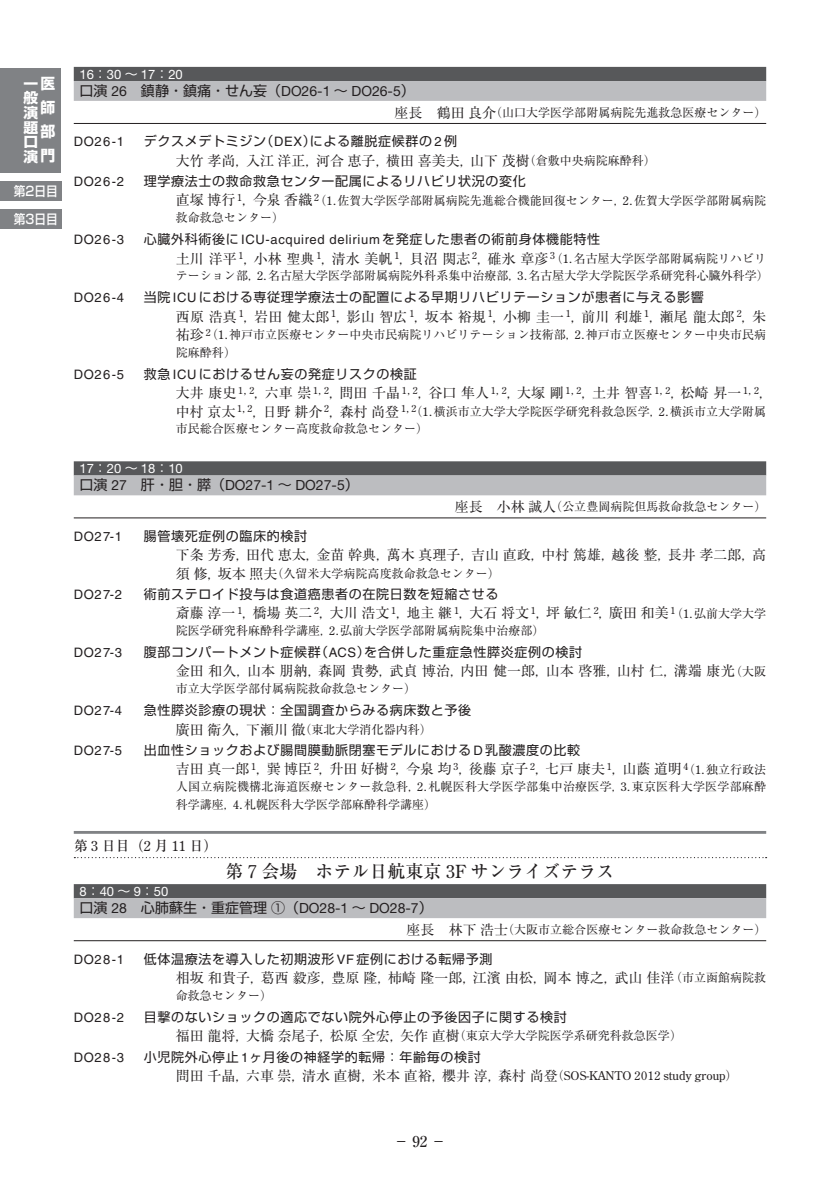
<style>
.page{position:relative;width:840px;height:1191px;background:#fff}
.page>*{position:absolute;margin:0;border:0;box-sizing:border-box;transform-origin:0 0}
.t1{font:500 18px "Ryumin Pro";color:#231f20}
.t2{font:500 15px "Ryumin Pro";color:#231f20}
.t3{font:700 14.8px/24px "Shin Go Pro";color:#fff}
.t4{font:700 14.2px/14.6px "Shin Go Pro";color:#fff;scale:1.04 1}
.t5{font:14px "Ryumin Pro";color:#231f20}
.t6{font:14px "Shin Go Pro";color:#231f20}
.t7{font:14px "Helvetica Neue LT Std";color:#231f20}
.t8{font:500 14px "Ryumin Pro";color:#231f20}
.t9{font:13px "Shin Go Pro";letter-spacing:.05em;color:#231f20}
.t10{font:13px "Helvetica LT Std";letter-spacing:.05em;color:#231f20}
.t11{font:13px "Helvetica Neue LT Std";color:#fff}
.t12{font:500 13px/27.6px "Shin Go Pro";color:#fff;scale:.9 1}
.t13{font:12px/17.4px "Ryumin Pro";color:#231f20}
.t14{font:12px/18.4px "Ryumin Pro";letter-spacing:.02em;color:#231f20}
.s1{font-size:14.8px}
.s2{font-family:"Shin Go Pro"}
.s3{font-family:"Helvetica Neue LT Std"}
.s4{font-size:14px}
.s5{font-family:"Helvetica LT Std"}
.s6{font-size:12px}
.s7{font-family:"Century Old Style Std"}
.s8{font-family:"Century Old Style Std";font-size:12px}
.s9{font-family:"Century Old Style Std";font-weight:400}
</style>
<div class="page">
<div style="left:0;top:68px;width:61px;height:105px;background:#808285"></div>
<div style="left:0;top:181px;width:61px;height:20px;background:#808285"></div>
<div style="left:0;top:209px;width:61px;height:19px;background:#808285"></div>
<div style="left:74px;top:67px;width:691px;height:14px;background:#57585a"></div>
<div style="left:74px;top:81px;width:691px;height:20px;background:#bcbdc0"></div>
<hr style="left:74px;top:123px;width:691px;height:1px;background:#231f20">
<div style="left:74px;top:461px;width:691px;height:14px;background:#57585a"></div>
<div style="left:74px;top:475px;width:691px;height:20px;background:#bcbdc0"></div>
<hr style="left:74px;top:517px;width:691px;height:1px;background:#231f20">
<hr style="left:74px;top:831px;width:691px;height:2px;background:#808285">
<svg style="left:74px;top:857px;width:692px;height:1px"></svg>
<div style="left:74px;top:884px;width:691px;height:14px;background:#57585a"></div>
<div style="left:74px;top:898px;width:691px;height:20px;background:#bcbdc0"></div>
<hr style="left:74px;top:940px;width:691px;height:1px;background:#231f20">
<p class="t4" style="left:24px;top:75px;width:32px">一<span class="s1">医</span>般演題口演<span class="s1">門</span></p>
<p class="t3" style="left:41px;top:94px;width:16px">師部</p>
<p class="t12" style="left:14px;top:176px;width:50px">第2日目第3日目</p>
<p class="t11" style="left:79px;top:66px;width:105px">16<span class="s2">：</span>30 <span class="s2">～</span> 17<span class="s2">：</span>20</p>
<p class="t6" style="left:79px;top:79px;width:337px">口演 <span class="s3">26</span>　鎮静・鎮痛・せん妄（<span class="s3">DO26-1</span> ～ <span class="s3">DO26-5</span>）</p>
<p class="t13" style="left:394px;top:103px;width:373px"><span class="s4">座長　鶴田良介</span>（山口大学医学部附属病院先進救急医療センター）</p>
<p class="t10" style="left:74px;top:134px;width:52px">DO26-1</p>
<p class="t9" style="left:144px;top:131px;width:314px">デクスメデトミジン（<span class="s5">DEX</span>）による離脱症候群の <span class="s5">2</span> 例</p>
<p class="t5" style="left:176px;top:149px;width:481px">大竹孝尚，入江洋正，河合恵子，横田喜美夫，山下茂樹<span class="s6">（倉敷中央病院麻酔科）</span></p>
<p class="t10" style="left:74px;top:174px;width:52px">DO26-2</p>
<p class="t9" style="left:144px;top:170px;width:383px">理学療法士の救命救急センター配属によるリハビリ状況の変化</p>
<p class="t13" style="left:176px;top:191px;width:591px"><span class="s4">直塚博行</span> <sup>1</sup><span class="s4">，今泉香織</span> <sup>2</sup>（<span class="s7">1.</span>佐賀大学医学部附属病院先進総合機能回復センター，<span class="s7">2.</span>佐賀大学医学部附属病院救命救急センター）</p>
<p class="t10" style="left:74px;top:232px;width:52px">DO26-3</p>
<p class="t9" style="left:144px;top:229px;width:457px">心臓外科術後に <span class="s5">ICU-acquired delirium</span> を発症した患者の術前身体機能特性</p>
<p class="t5" style="left:176px;top:247px;width:591px">土川洋平 <sup>1</sup>，小林聖典 <sup>1</sup>，清水美帆 <sup>1</sup>，貝沼関志 <sup>2</sup>，碓氷章彦 <sup>3</sup><span class="s6">（</span><span class="s8">1.</span><span class="s6">名古屋大学医学部附属病院リハビリ</span></p>
<p class="t13" style="left:176px;top:266px;width:594px">テーション部，<span class="s7">2.</span>名古屋大学医学部附属病院外科系集中治療部，<span class="s7">3.</span>名古屋大学大学院医学系研究科心臓外科学）</p>
<p class="t10" style="left:74px;top:290px;width:52px">DO26-4</p>
<p class="t9" style="left:144px;top:287px;width:561px">当院 <span class="s5">ICU</span> における専従理学療法士の配置による早期リハビリテーションが患者に与える影響</p>
<p class="t5" style="left:176px;top:305px;width:591px">西原浩真 <sup>1</sup>，岩田健太郎 <sup>1</sup>，影山智広 <sup>1</sup>，坂本裕規 <sup>1</sup>，小柳圭一 <sup>1</sup>，前川利雄 <sup>1</sup>，瀬尾龍太郎 <sup>2</sup>，朱</p>
<p class="t13" style="left:176px;top:325px;width:591px"><span class="s4">祐珍</span> <sup>2</sup>（<span class="s7">1.</span>神戸市立医療センター中央市民病院リハビリテーション技術部，<span class="s7">2.</span>神戸市立医療センター中央市民病院麻酔科）</p>
<p class="t10" style="left:74px;top:367px;width:52px">DO26-5</p>
<p class="t9" style="left:144px;top:363px;width:274px">救急 <span class="s5">ICU</span> におけるせん妄の発症リスクの検証</p>
<p class="t5" style="left:176px;top:382px;width:598px">大井康史 <sup>1,</sup> <sup>2</sup>，六車崇 <sup>1,</sup> <sup>2</sup>，問田千晶 <sup>1,</sup> <sup>2</sup>，谷口隼人 <sup>1,</sup> <sup>2</sup>，大塚剛 <sup>1,</sup> <sup>2</sup>，土井智喜 <sup>1,</sup> <sup>2</sup>，松崎昇一 <sup>1,</sup> <sup>2</sup>，</p>
<p class="t13" style="left:176px;top:402px;width:591px"><span class="s4">中村京太</span> <sup>1,</sup> <sup>2</sup><span class="s4">，日野耕介</span> <sup>2</sup><span class="s4">，森村尚登</span> <sup>1,</sup> <sup>2</sup>（<span class="s7">1.</span>横浜市立大学大学院医学研究科救急医学，<span class="s7">2.</span>横浜市立大学附属市民総合医療センター高度救命救急センター）</p>
<p class="t11" style="left:79px;top:460px;width:105px">17<span class="s2">：</span>20 <span class="s2">～</span> 18<span class="s2">：</span>10</p>
<p class="t7" style="left:79px;top:477px;width:281px"><span class="s2">口演</span> 27<span class="s2">　肝・胆・膵（</span>DO27-1 <span class="s2">～</span> DO27-5<span class="s2">）</span></p>
<p class="t13" style="left:454px;top:497px;width:313px"><span class="s4">座長　小林誠人</span>（公立豊岡病院但馬救命救急センター）</p>
<p class="t10" style="left:74px;top:529px;width:50px">DO27-1</p>
<p class="t9" style="left:144px;top:525px;width:165px">腸管壊死症例の臨床的検討</p>
<p class="t5" style="left:176px;top:544px;width:591px">下条芳秀，田代恵太，金苗幹典，萬木真理子，吉山直政，中村篤雄，越後整，長井孝二郎，高</p>
<p class="t13" style="left:176px;top:564px;width:325px"><span class="s4">須修，坂本照夫</span>（久留米大学病院高度救命救急センター）</p>
<p class="t10" style="left:74px;top:587px;width:50px">DO27-2</p>
<p class="t9" style="left:144px;top:583px;width:356px">術前ステロイド投与は食道癌患者の在院日数を短縮させる</p>
<p class="t5" style="left:176px;top:602px;width:591px">斎藤淳一 <sup>1</sup>，橋場英二 <sup>2</sup>，大川浩文 <sup>1</sup>，地主継 <sup>1</sup>，大石将文 <sup>1</sup>，坪敏仁 <sup>2</sup>，廣田和美 <sup>1</sup><span class="s6">（</span><span class="s8">1.</span><span class="s6">弘前大学大学</span></p>
<p class="t13" style="left:176px;top:621px;width:370px">院医学研究科麻酔科学講座，<span class="s7">2.</span>弘前大学医学部附属病院集中治療部）</p>
<p class="t10" style="left:74px;top:645px;width:50px">DO27-3</p>
<p class="t9" style="left:144px;top:641px;width:439px">腹部コンパートメント症候群（<span class="s5">ACS</span>）を合併した重症急性膵炎症例の検討</p>
<p class="t5" style="left:176px;top:660px;width:591px">金田和久，山本朋納，森岡貴勢，武貞博治，内田健一郎，山本啓雅，山村仁，溝端康光<span class="s6">（大阪</span></p>
<p class="t13" style="left:176px;top:679px;width:241px">市立大学医学部付属病院救命救急センター）</p>
<p class="t10" style="left:74px;top:703px;width:50px">DO27-4</p>
<p class="t9" style="left:144px;top:699px;width:328px">急性膵炎診療の現状：全国調査からみる病床数と予後</p>
<p class="t13" style="left:176px;top:720px;width:257px"><span class="s4">廣田衛久，下瀬川徹</span>（東北大学消化器内科）</p>
<p class="t10" style="left:74px;top:743px;width:50px">DO27-5</p>
<p class="t9" style="left:144px;top:739px;width:437px">出血性ショックおよび腸間膜動脈閉塞モデルにおける <span class="s5">D</span> 乳酸濃度の比較</p>
<p class="t5" style="left:176px;top:758px;width:591px">吉田真一郎 <sup>1</sup>，巽博臣 <sup>2</sup>，升田好樹 <sup>2</sup>，今泉均 <sup>3</sup>，後藤京子 <sup>2</sup>，七戸康夫 <sup>1</sup>，山蔭道明<span class="s6">（</span><sup>4</sup> <span class="s8">1.</span><span class="s6">独立行政法</span></p>
<p class="t14" style="left:176px;top:776px;width:591px">人国立病院機構北海道医療センター救急科，<span class="s7">2.</span>札幌医科大学医学部集中治療医学，<span class="s7">3.</span>東京医科大学医学部麻酔科学講座，<span class="s7">4.</span>札幌医科大学医学部麻酔科学講座）</p>
<p class="t8" style="left:74px;top:834px;width:145px">第 <span class="s9">3</span> 日目（<span class="s9">2</span> 月 <span class="s9">11</span> 日）</p>
<p class="t1" style="left:225px;top:857px;width:390px">第 <span class="s9">7</span> 会場　ホテル日航東京 <span class="s9">3F</span> サンライズテラス</p>
<p class="t11" style="left:79px;top:883px;width:90px">8<span class="s2">：</span>40 <span class="s2">～</span> 9<span class="s2">：</span>50</p>
<p class="t6" style="left:79px;top:896px;width:354px">口演 <span class="s3">28</span>　心肺蘇生・重症管理 ①（<span class="s3">DO28-1</span> ～ <span class="s3">DO28-7</span>）</p>
<p class="t13" style="left:406px;top:920px;width:361px"><span class="s4">座長　林下浩士</span>（大阪市立総合医療センター救命救急センター）</p>
<p class="t10" style="left:74px;top:951px;width:52px">DO28-1</p>
<p class="t9" style="left:144px;top:948px;width:350px">低体温療法を導入した初期波形 <span class="s5">VF</span> 症例における転帰予測</p>
<p class="t5" style="left:176px;top:966px;width:591px">相坂和貴子，葛西毅彦，豊原隆，柿崎隆一郎，江濱由松，岡本博之，武山佳洋<span class="s6">（市立函館病院救</span></p>
<p class="t13" style="left:176px;top:985px;width:97px">命救急センター）</p>
<p class="t10" style="left:74px;top:1009px;width:52px">DO28-2</p>
<p class="t9" style="left:144px;top:1006px;width:424px">目撃のないショックの適応でない院外心停止の予後因子に関する検討</p>
<p class="t5" style="left:176px;top:1024px;width:507px">福田龍将，大橋奈尾子，松原全宏，矢作直樹<span class="s6">（東京大学大学院医学系研究科救急医学）</span></p>
<p class="t10" style="left:74px;top:1049px;width:52px">DO28-3</p>
<p class="t9" style="left:144px;top:1045px;width:338px">小児院外心停止 <span class="s5">1</span>ヶ月後の神経学的転帰：年齢毎の検討</p>
<p class="t5" style="left:176px;top:1064px;width:563px">問田千晶，六車崇，清水直樹，米本直裕，櫻井淳，森村尚登<span class="s6">（</span><span class="s8">SOS-KANTO 2012 study group</span><span class="s6">）</span></p>
<p class="t2" style="left:393px;top:1130px;width:54px">－92－</p>
</div>
